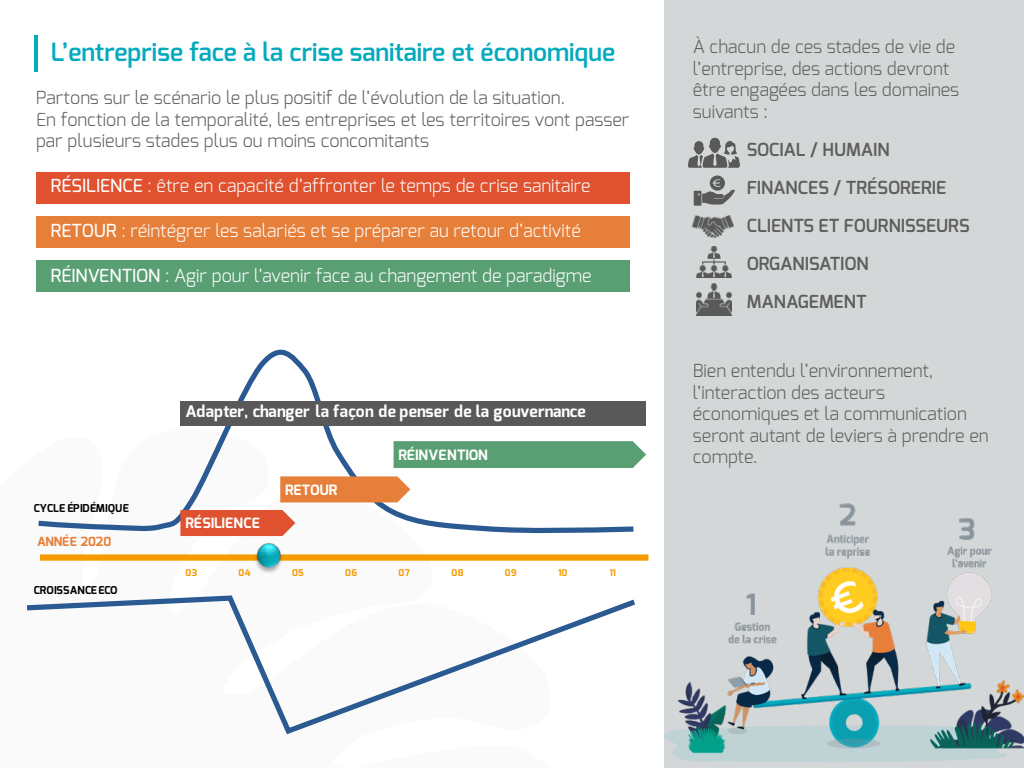
<style>
.page{position:relative;width:1024px;height:768px;background:#fff}
.page>*{position:absolute;margin:0;border:0;box-sizing:border-box;transform-origin:0 0}
.t1{font:600 25px "Exo";color:#05aabd}
.t2{font:300 18px/21.6px "Exo";color:#5e5e5e}
.t3{font:300 18px "Exo";color:#fff}
.t4{font:600 18px/38px "Exo";color:#5e5e5e}
.t5{font:700 16px "Exo";letter-spacing:.005em;color:#fff}
.t6{font:700 14.3px "Exo";letter-spacing:-.005em;color:#fff}
.t7{font:700 12.6px "Exo";letter-spacing:-.01em;color:#e67f39}
.t8{font:700 10.9px "Exo";color:#000}
.t9{font:700 9.4px "Exo";letter-spacing:.035em;color:#f59a00}
.s1{font-weight:500}
</style>
<div class="page">
<div style="left:664px;top:0;width:360px;height:768px;background:#d4d7d8"></div>
<hr style="left:34px;top:35px;width:4px;height:37px;background:#05aabd">
<svg style="left:38px;top:349px;width:601px;height:188px"></svg>
<svg style="left:26px;top:595px;width:609px;height:140px"></svg>
<div style="left:40px;top:554px;width:608px;height:7px;background:#f59a00"></div>
<img style="left:250px;top:542px;width:36px;height:32px">
<div style="left:180px;top:510px;width:115px;height:26px;background:#df512f"></div>
<svg style="left:280px;top:476px;width:130px;height:26px;background:#e78745"></svg>
<div style="left:394px;top:441px;width:252px;height:27px;background:#5a9f74"></div>
<div style="left:180px;top:401px;width:466px;height:24px;background:#595959"></div>
<img style="left:664px;top:503px;width:360px;height:259px">
<div style="left:36px;top:172px;width:594px;height:32px;background:#df512f"></div>
<div style="left:36px;top:216px;width:594px;height:32px;background:#e67f39"></div>
<div style="left:36px;top:260px;width:594px;height:32px;background:#5a9f74"></div>
<svg style="left:688px;top:138px;width:51px;height:30px"></svg>
<svg style="left:694px;top:176px;width:41px;height:30px"></svg>
<img style="left:696px;top:246px;width:36px;height:32px">
<img style="left:693px;top:216px;width:40px;height:22px">
<img style="left:696px;top:284px;width:36px;height:32px">
<h1 class="t1" style="left:51px;top:36px;width:566px">L’entreprise face à la crise sanitaire et économique</h1>
<p class="t2" style="left:36px;top:87px;width:595px">Partons sur le scénario le plus positif de l’évolution de la situation.<br>En fonction de la temporalité, les entreprises et les territoires vont passer par plusieurs stades plus ou moins concomitants</p>
<p class="t3" style="left:51px;top:174px;width:541px"><span class="s1">RÉSILIENCE</span> : être en capacité d’affronter le temps de crise sanitaire</p>
<p class="t3" style="left:51px;top:219px;width:532px"><span class="s1">RETOUR</span> : réintégrer les salariés et se préparer au retour d’activité</p>
<p class="t3" style="left:51px;top:264px;width:542px"><span class="s1">RÉINVENTION</span> : Agir pour l’avenir face au changement de paradigme</p>
<p class="t5" style="left:186px;top:401px;width:402px">Adapter, changer la façon de penser de la gouvernance</p>
<p class="t8" style="left:34px;top:501px;width:97px">CYCLE ÉPIDÉMIQUE</p>
<p class="t7" style="left:37px;top:533px;width:76px">ANNÉE 2020</p>
<p class="t8" style="left:34px;top:583px;width:85px">CROISSANCE ECO</p>
<p class="t6" style="left:186px;top:514px;width:76px">RÉSILIENCE</p>
<p class="t6" style="left:285px;top:480px;width:54px">RETOUR</p>
<p class="t6" style="left:398px;top:446px;width:91px">RÉINVENTION</p>
<p class="t9" style="left:186px;top:567px;width:13px">03</p>
<p class="t9" style="left:239px;top:567px;width:14px">04</p>
<p class="t9" style="left:292px;top:567px;width:13px">05</p>
<p class="t9" style="left:345px;top:567px;width:13px">06</p>
<p class="t9" style="left:399px;top:567px;width:13px">07</p>
<p class="t9" style="left:451px;top:567px;width:14px">08</p>
<p class="t9" style="left:505px;top:567px;width:13px">09</p>
<p class="t9" style="left:558px;top:567px;width:11px">10</p>
<p class="t9" style="left:609px;top:567px;width:8px">11</p>
<p class="t2" style="left:693px;top:36px;width:268px">À chacun de ces stades de vie de l’entreprise, des actions devront être engagées dans les domaines suivants :</p>
<p class="t4" style="left:747px;top:131px;width:225px">SOCIAL / HUMAIN<br>FINANCES / TRÉSORERIE<br>CLIENTS ET FOURNISSEURS<br>ORGANISATION<br>MANAGEMENT</p>
<p class="t2" style="left:693px;top:360px;width:297px">Bien entendu l’environnement, l’interaction des acteurs économiques et la communication seront autant de leviers à prendre en compte.</p>
</div>
